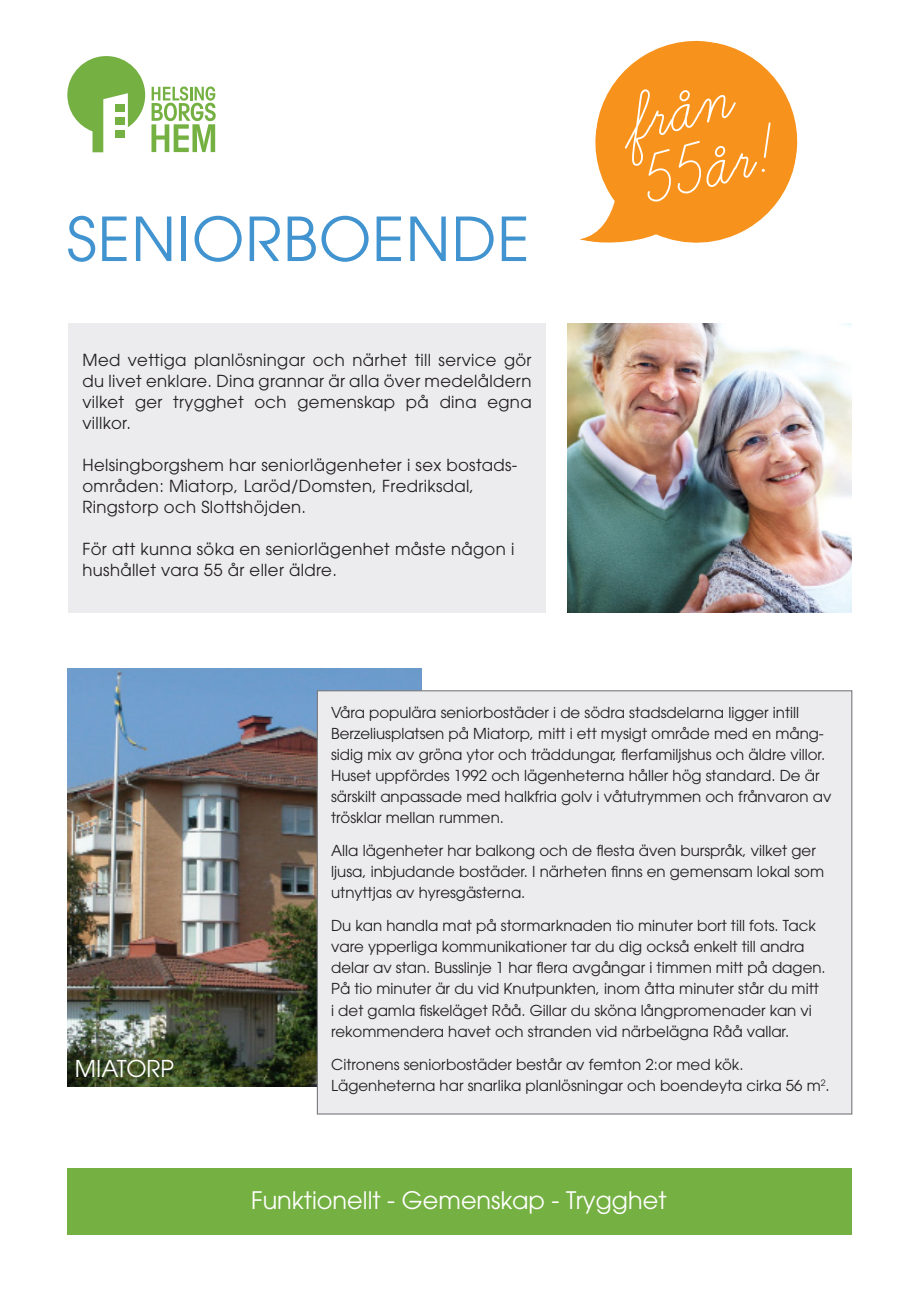
<style>
.page{position:relative;width:919px;height:1289px;background:#fff}
.page>*{position:absolute;margin:0;border:0;box-sizing:border-box;transform-origin:0 0}
.t1{font:75px "Learning Curve";color:#fff}
.t2{font:60.15px "ITC Avant Garde Pro";letter-spacing:.02em;color:#4194d0}
.t3{font:24px "ITC Avant Garde Pro";color:#fff}
.t4{font:23.1px "ITC Avant Garde Pro";color:#fff}
.t5{font:16.5px/21px "ITC Avant Garde Pro";letter-spacing:.02em;color:#231f20}
.t6{font:15px/21px "ITC Avant Garde Pro";color:#231f20}
</style>
<div class="page">
<img style="left:568px;top:323px;width:283px;height:289px">
<div style="left:67px;top:1167px;width:784px;height:67px;background:#75b042"></div>
<svg style="left:151px;top:86px;width:65px;height:66px"></svg>
<svg style="left:67px;top:56px;width:78px;height:96px"></svg>
<svg style="left:579px;top:40px;width:219px;height:203px;fill:#f7931d"></svg>
<img style="left:67px;top:668px;width:354px;height:418px">
<div style="left:317px;top:690px;width:535px;height:424px;background:#ececee;border:1px solid #787a7d"></div>
<div style="left:68px;top:323px;width:478px;height:289px;background:#ececee"></div>
<p class="t2" style="left:67px;top:202px;width:464px">SENIORBOENDE</p>
<p class="t5" style="left:82px;top:349px;width:450px;text-align:justify">Med vettiga planlösningar och närhet till service gör du livet enklare. Dina grannar är alla över medelåldern vilket ger trygghet och gemenskap på dina egna villkor.</p>
<p class="t5" style="left:82px;top:454px;width:436px">Helsingborgshem har seniorlägenheter i sex bostads&shy;områden: Miatorp, Laröd/Domsten, Fredriksdal,<br>Ringstorp och Slottshöjden.</p>
<p class="t5" style="left:82px;top:538px;width:433px">För att kunna söka en seniorlägenhet måste någon i hushållet vara 55 år eller äldre.</p>
<p class="t1" style="left:618px;top:82px;width:109px;rotate:-15deg">från</p>
<p class="t1" style="left:634px;top:143px;width:133px;rotate:-15deg">55år!</p>
<p class="t4" style="left:75px;top:1054px;width:101px">MIATORP</p>
<p class="t6" style="left:331px;top:702px;width:502px">Våra populära seniorbostäder i de södra stadsdelarna ligger intill Berzeliusplatsen på Miatorp, mitt i ett mysigt område med en mång&shy;sidig mix av gröna ytor och träddungar, flerfamiljshus och äldre villor.<br>Huset uppfördes 1992 och lägenheterna håller hög standard. De är särskilt anpassade med halkfria golv i våtutrymmen och frånvaron av trösklar mellan rummen.</p>
<p class="t6" style="left:331px;top:840px;width:494px">Alla lägenheter har balkong och de flesta även burspråk, vilket ger ljusa, inbjudande bostäder. I närheten finns en gemensam lokal som utnyttjas av hyresgästerna.</p>
<p class="t6" style="left:331px;top:915px;width:496px">Du kan handla mat på stormarknaden tio minuter bort till fots. Tack vare ypperliga kommunikationer tar du dig också enkelt till andra delar av stan. Busslinje 1 har flera avgångar i timmen mitt på dagen.<br>På tio minuter är du vid Knutpunkten, inom åtta minuter står du mitt<br>i det gamla fiskeläget Råå. Gillar du sköna långpromenader kan vi rekommendera havet och stranden vid närbelägna Råå vallar.</p>
<p class="t6" style="left:331px;top:1053px;width:500px">Citronens seniorbostäder består av femton 2:or med kök.<br>Lägenheterna har snarlika planlösningar och boendeyta cirka 56 m<sup>2</sup>.</p>
<p class="t3" style="left:251px;top:1185px;width:417px">Funktionellt - Gemenskap - Trygghet</p>
</div>
